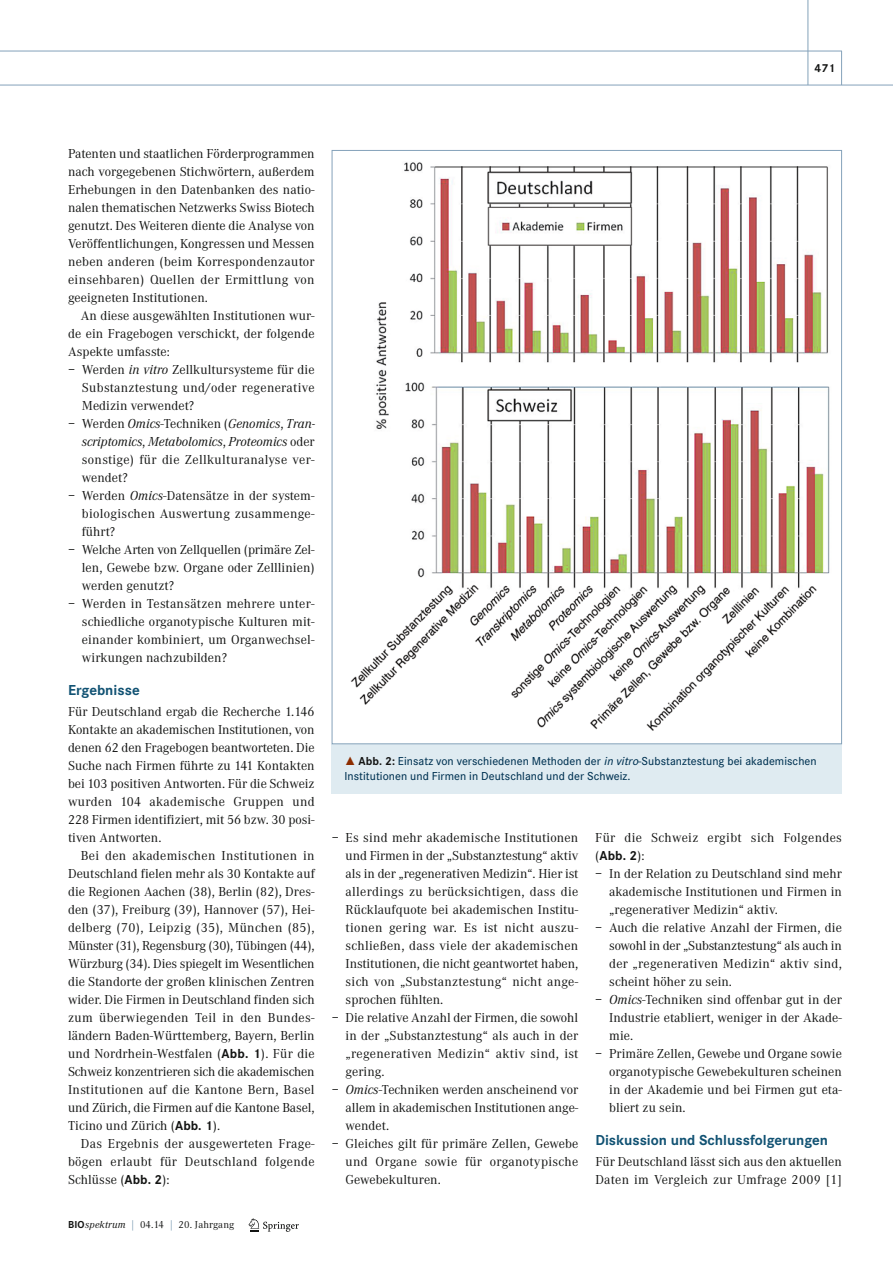
<style>
.page{position:relative;width:893px;height:1263px;background:#fff}
.page>*{position:absolute;margin:0;border:0;box-sizing:border-box;transform-origin:0 0}
.t1{font:700 15px "Corporate S";color:#115273}
.t2{font:13.5px/18px "Corporate A";letter-spacing:.005em;color:#131413;text-align:justify}
.t3{font:13.5px "Corporate A";letter-spacing:.025em;color:#131413}
.t4{font:700 13.5px "Corporate S";color:#131413}
.t5{font:500 12px/15px "Corporate S";letter-spacing:.005em;color:#003252}
.t6{font:700 12px "Corporate S";color:#131413}
.t7{font:10.5px "Corporate A";letter-spacing:.015em;color:#131413}
.s1{font-style:italic}
.s2{font-family:"Corporate S";font-weight:700}
.s3{color:#658ba6}
.s4{font-family:"The Sans Expert";font-weight:400;color:#8d2d00}
.s5{font-weight:700;color:#131413}
.s6{font-family:"Corporate A";font-weight:400}
</style>
<div class="page">
<hr style="left:0;top:85px;width:893px;height:1px;background:#84a2ba">
<hr style="left:0;top:51px;width:842px;height:1px;background:#84a2ba">
<hr style="left:841px;top:51px;width:1px;height:34px;background:#84a2ba">
<hr style="left:807px;top:0;width:1px;height:85px;background:#84a2ba">
<svg style="left:249px;top:1218px;width:50px;height:14px"></svg>
<div style="left:332px;top:744px;width:510px;height:50px;background:#dfebf1"></div>
<img style="left:350px;top:162px;width:480px;height:569px">
<p class="t6" style="left:814px;top:64px;width:22px">471</p>
<p class="t2" style="left:68px;top:146px;width:248px">Patenten und staatlichen Förderprogrammen nach vorgegebenen Stichwörtern, außerdem Erhebungen in den Datenbanken des natio&shy;nalen thematischen Netzwerks Swiss Biotech genutzt. Des Weiteren diente die Analyse von Veröffentlichungen, Kongressen und Messen neben anderen (beim Korrespondenzautor einsehbaren) Quellen der Ermittlung von geeigneten Institutionen.</p>
<p class="t2" style="left:68px;top:308px;width:248px;text-indent:13px">An diese ausgewählten Institutionen wur&shy;de ein Fragebogen verschickt, der folgende Aspekte umfasste:</p>
<p class="t2" style="left:82px;top:362px;width:234px;text-indent:-14px">– Werden <span class="s1">in vitro</span> Zellkultursysteme für die Substanztestung und/oder regenerative Medizin verwendet?</p>
<p class="t2" style="left:82px;top:416px;width:234px;text-indent:-14px">– Werden <span class="s1">Omics</span>-Techniken (<span class="s1">Genomics</span>, <span class="s1">Tran - scriptomics</span>, <span class="s1">Metabolomics</span>, <span class="s1">Proteomics</span> oder sonstige) für die Zellkulturanalyse ver&shy;wendet?</p>
<p class="t2" style="left:82px;top:488px;width:234px;text-indent:-14px">– Werden <span class="s1">Omics</span>-Datensätze in der system&shy;biologischen Auswertung zusammenge&shy;führt?</p>
<p class="t2" style="left:82px;top:542px;width:234px;text-indent:-14px">– Welche Arten von Zellquellen (primäre Zel&shy;len, Gewebe bzw. Organe oder Zelllinien) werden genutzt?</p>
<p class="t2" style="left:82px;top:596px;width:234px;text-indent:-14px">– Werden in Testansätzen mehrere unter&shy;schiedliche organotypische Kulturen mit&shy;einander kombiniert, um Organwechsel&shy;wirkungen nachzubilden?</p>
<p class="t1" style="left:68px;top:685px;width:73px">Ergebnisse</p>
<p class="t2" style="left:68px;top:704px;width:248px">Für Deutschland ergab die Recherche 1.146<br>Kontakte an akademischen Institutionen, von denen 62 den Fragebogen beantworteten. Die Suche nach Firmen führte zu 141 Kontakten bei 103 positiven Antworten. Für die Schweiz wurden 104 akademische Gruppen und 228 Firmen identifiziert, mit 56 bzw. 30 posi&shy;tiven Antworten.</p>
<p class="t2" style="left:68px;top:848px;width:248px;text-indent:13px">Bei den akademischen Institutionen in Deutschland fielen mehr als 30 Kontakte auf die Regionen Aachen (38), Berlin (82), Dres&shy;den (37), Freiburg (39), Hannover (57), Hei&shy;delberg (70), Leipzig (35), München (85), Münster (31), Regensburg (30), Tübingen (44), Würzburg (34). Dies spiegelt im Wesentlichen die Standorte der großen klinischen Zentren wider. Die Firmen in Deutschland finden sich zum überwiegenden Teil in den Bundes - ländern Baden-Württemberg, Bayern, Berlin und Nordrhein-Westfalen (<span class="s2">Abb. 1</span>). Für die Schweiz konzentrieren sich die akademischen Institutionen auf die Kantone Bern, Basel und Zürich, die Firmen auf die Kantone Basel, Ticino und Zürich (<span class="s2">Abb. 1</span>).</p>
<p class="t2" style="left:68px;top:1136px;width:248px;text-indent:13px">Das Ergebnis der ausgewerteten Frage - bögen erlaubt für Deutschland folgende Schlüsse (<span class="s2">Abb. 2</span>):</p>
<p class="t7" style="left:68px;top:1221px;width:168px"><span class="s2">BIO</span><span class="s1">spektrum</span> <span class="s3">|</span> 04.14 <span class="s3">|</span> 20. Jahrgang</p>
<p class="t5" style="left:344px;top:755px;width:474px"><span class="s4">˚</span> <span class="s5">Abb. 2:</span> Einsatz von verschiedenen Methoden der <span class="s1">in vitro</span>-Substanztestung bei akademischen<br>Institutionen und Firmen in Deutschland und der Schweiz.</p>
<p class="t2" style="left:346px;top:830px;width:234px;text-indent:-14px">– Es sind mehr akademische Institutionen und Firmen in der „Substanztestung“ aktiv als in der „regenerativen Medizin“. Hier ist allerdings zu berücksichtigen, dass die Rücklaufquote bei akademischen Institu&shy;tionen gering war. Es ist nicht auszu&shy;schließen, dass viele der akademischen Institutionen, die nicht geantwortet haben, sich von „Substanztestung“ nicht ange&shy;sprochen fühlten.</p>
<p class="t2" style="left:346px;top:1010px;width:234px;text-indent:-14px">– Die relative Anzahl der Firmen, die sowohl in der „Substanztestung“ als auch in der „regenerativen Medizin“ aktiv sind, ist gering.</p>
<p class="t2" style="left:346px;top:1082px;width:234px;text-indent:-14px">– <span class="s1">Omics</span>-Techniken werden anscheinend vor allem in akademischen Institutionen ange&shy;wendet.</p>
<p class="t2" style="left:346px;top:1136px;width:234px;text-indent:-14px">– Gleiches gilt für primäre Zellen, Gewebe und Organe sowie für organotypische Gewebekulturen.</p>
<p class="t3" style="left:595px;top:833px;width:248px">Für die Schweiz ergibt sich Folgendes</p>
<p class="t4" style="left:595px;top:851px;width:51px"><span class="s6">(</span>Abb. 2<span class="s6">):</span></p>
<p class="t2" style="left:609px;top:866px;width:234px;text-indent:-14px">– In der Relation zu Deutschland sind mehr akademische Institutionen und Firmen in „regenerativer Medizin“ aktiv.</p>
<p class="t2" style="left:609px;top:920px;width:234px;text-indent:-14px">– Auch die relative Anzahl der Firmen, die sowohl in der „Substanztestung“ als auch in der „regenerativen Medizin“ aktiv sind, scheint höher zu sein.</p>
<p class="t2" style="left:609px;top:992px;width:234px;text-indent:-14px">– <span class="s1">Omics</span>-Techniken sind offenbar gut in der Industrie etabliert, weniger in der Akade&shy;mie.</p>
<p class="t2" style="left:609px;top:1046px;width:234px;text-indent:-14px">– Primäre Zellen, Gewebe und Organe sowie organotypische Gewebekulturen scheinen in der Akademie und bei Firmen gut eta&shy;bliert zu sein.</p>
<p class="t1" style="left:595px;top:1135px;width:234px">Diskussion und Schlussfolgerungen</p>
<p class="t2" style="left:595px;top:1154px;width:248px">Für Deutschland lässt sich aus den aktuellen<br>Daten im Vergleich zur Umfrage 2009 [1]</p>
</div>
